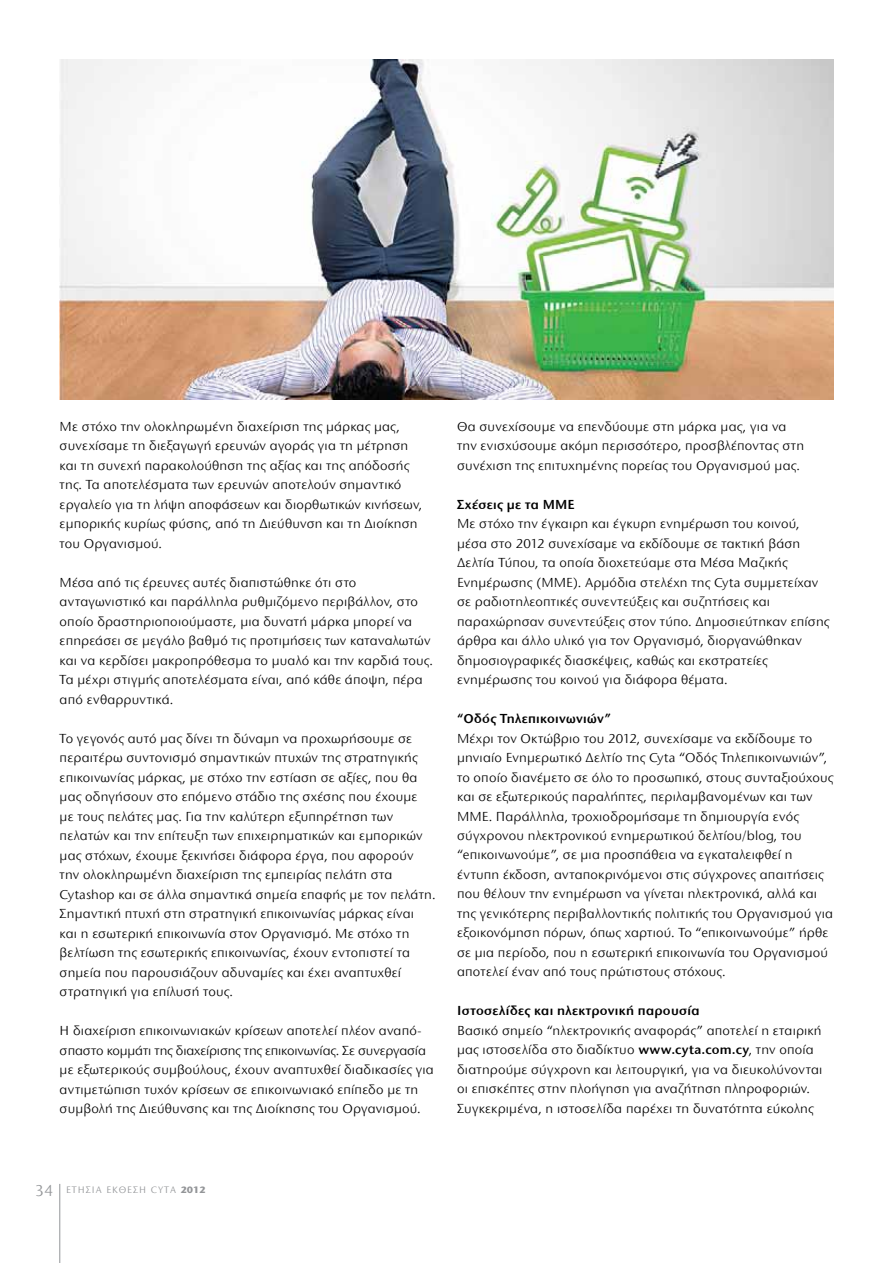
<style>
.page{position:relative;width:893px;height:1263px;background:#fff}
.page>*{position:absolute;margin:0;border:0;box-sizing:border-box;transform-origin:0 0}
.t1{font:13.5px/19.5px "Stone Sans ITC Hel";letter-spacing:.015em;color:#000}
.t2{font:600 13.5px "Stone Sans ITC Hel";letter-spacing:.025em;color:#000}
.t3{font:9.75px "Stone Sans ITC Hel";letter-spacing:.1em;color:#939598}
.s1{font-weight:600}
.s2{font-size:16.5px}
.s3{font-weight:700}
</style>
<div class="page">
<hr style="left:59px;top:1184px;width:1px;height:79px;background:#939598">
<img style="left:59px;top:60px;width:774px;height:340px">
<p class="t1" style="left:60px;top:417px;width:364px">Με στόχο την ολοκληρωμένη διαχείριση της μάρκας μας, συνεχίσαμε τη διεξαγωγή ερευνών αγοράς για τη μέτρηση και τη συνεχή παρακολούθηση της αξίας και της απόδοσής της. Τα αποτελέσματα των ερευνών αποτελούν σημαντικό εργαλείο για τη λήψη αποφάσεων και διορθωτικών κινήσεων, εμπορικής κυρίως φύσης, από τη Διεύθυνση και τη Διοίκηση του Οργανισμού.</p>
<p class="t1" style="left:60px;top:573px;width:375px">Μέσα από τις έρευνες αυτές διαπιστώθηκε ότι στο ανταγωνιστικό και παράλληλα ρυθμιζόμενο περιβάλλον, στο οποίο δραστηριοποιούμαστε, μια δυνατή μάρκα μπορεί να επηρεάσει σε μεγάλο βαθμό τις προτιμήσεις των καταναλωτών και να κερδίσει μακροπρόθεσμα το μυαλό και την καρδιά τους.<br>Τα μέχρι στιγμής αποτελέσματα είναι, από κάθε άποψη, πέρα από ενθαρρυντικά.</p>
<p class="t1" style="left:60px;top:729px;width:377px">Το γεγονός αυτό μας δίνει τη δύναμη να προχωρήσουμε σε περαιτέρω συντονισμό σημαντικών πτυχών της στρατηγικής επικοινωνίας μάρκας, με στόχο την εστίαση σε αξίες, που θα μας οδηγήσουν στο επόμενο στάδιο της σχέσης που έχουμε<br>με τους πελάτες μας. Για την καλύτερη εξυπηρέτηση των πελατών και την επίτευξη των επιχειρηματικών και εμπορικών μας στόχων, έχουμε ξεκινήσει διάφορα έργα, που αφορούν την ολοκληρωμένη διαχείριση της εμπειρίας πελάτη στα Cytashop και σε άλλα σημαντικά σημεία επαφής με τον πελάτη.<br>Σημαντική πτυχή στη στρατηγική επικοινωνίας μάρκας είναι<br>και η εσωτερική επικοινωνία στον Οργανισμό. Με στόχο τη βελτίωση της εσωτερικής επικοινωνίας, έχουν εντοπιστεί τα σημεία που παρουσιάζουν αδυναμίες και έχει αναπτυχθεί στρατηγική για επίλυσή τους.</p>
<p class="t1" style="left:60px;top:1021px;width:376px">Η διαχείριση επικοινωνιακών κρίσεων αποτελεί πλέον αναπό&shy;σπαστο κομμάτι της διαχείρισης της επικοινωνίας. Σε συνεργασία με εξωτερικούς συμβούλους, έχουν αναπτυχθεί διαδικασίες για αντιμετώπιση τυχόν κρίσεων σε επικοινωνιακό επίπεδο με τη συμβολή της Διεύθυνσης και της Διοίκησης του Οργανισμού.</p>
<p class="t1" style="left:457px;top:417px;width:348px">Θα συνεχίσουμε να επενδύουμε στη μάρκα μας, για να την ενισχύσουμε ακόμη περισσότερο, προσβλέποντας στη συνέχιση της επιτυχημένης πορείας του Οργανισμού μας.</p>
<p class="t2" style="left:457px;top:497px;width:119px">Σχέσεις με τα ΜΜΕ</p>
<p class="t1" style="left:457px;top:514px;width:374px">Με στόχο την έγκαιρη και έγκυρη ενημέρωση του κοινού, μέσα στο 2012 συνεχίσαμε να εκδίδουμε σε τακτική βάση Δελτία Τύπου, τα οποία διοχετεύαμε στα Μέσα Μαζικής Ενημέρωσης (ΜΜΕ). Αρμόδια στελέχη της Cyta συμμετείχαν σε ραδιοτηλεοπτικές συνεντεύξεις και συζητήσεις και παραχώρησαν συνεντεύξεις στον τύπο. Δημοσιεύτηκαν επίσης άρθρα και άλλο υλικό για τον Οργανισμό, διοργανώθηκαν δημοσιογραφικές διασκέψεις, καθώς και εκστρατείες ενημέρωσης του κοινού για διάφορα θέματα.</p>
<p class="t2" style="left:457px;top:711px;width:155px">“Οδός Τηλεπικοινωνιών”</p>
<p class="t1" style="left:457px;top:729px;width:378px">Μέχρι τον Οκτώβριο του 2012, συνεχίσαμε να εκδίδουμε το μηνιαίο Ενημερωτικό Δελτίο της Cyta “Οδός Τηλεπικοινωνιών”, το οποίο διανέμετο σε όλο το προσωπικό, στους συνταξιούχους και σε εξωτερικούς παραλήπτες, περιλαμβανομένων και των ΜΜΕ. Παράλληλα, τροχιοδρομήσαμε τη δημιουργία ενός σύγχρονου ηλεκτρονικού ενημερωτικού δελτίου/blog, του “eπικοινωνούμε”, σε μια προσπάθεια να εγκαταλειφθεί η έντυπη έκδοση, ανταποκρινόμενοι στις σύγχρονες απαιτήσεις που θέλουν την ενημέρωση να γίνεται ηλεκτρονικά, αλλά και της γενικότερης περιβαλλοντικής πολιτικής του Οργανισμού για εξοικονόμηση πόρων, όπως χαρτιού. Το “eπικοινωνούμε” ήρθε σε μια περίοδο, που η εσωτερική επικοινωνία του Οργανισμού αποτελεί έναν από τους πρώτιστους στόχους.</p>
<p class="t2" style="left:457px;top:1004px;width:244px">Ιστοσελίδες και ηλεκτρονική παρουσία</p>
<p class="t1" style="left:457px;top:1021px;width:367px">Βασικό σημείο “ηλεκτρονικής αναφοράς” αποτελεί η εταιρική μας ιστοσελίδα στο διαδίκτυο <span class="s1">www.cyta.com.cy</span>, την οποία διατηρούμε σύγχρονη και λειτουργική, για να διευκολύνονται οι επισκέπτες στην πλοήγηση για αναζήτηση πληροφοριών.<br>Συγκεκριμένα, η ιστοσελίδα παρέχει τη δυνατότητα εύκολης</p>
<p class="t3" style="left:35px;top:1185px;width:172px"><span class="s2">34</span> ΕΤΗΣΙΑ ΕΚΘΕΣΗ CYTA <span class="s3">2012</span></p>
</div>
